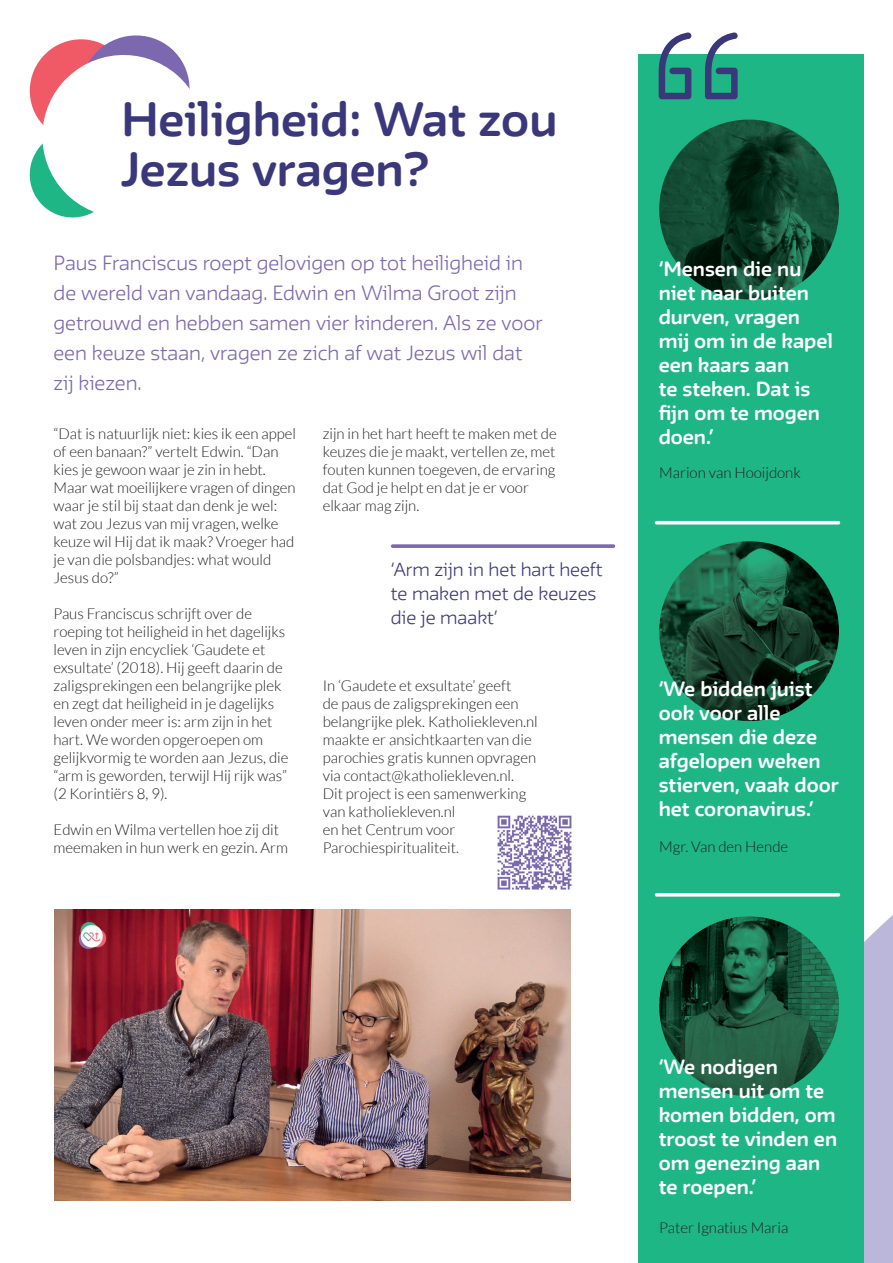
<style>
.page{position:relative;width:893px;height:1263px;background:#fff}
.page>*{position:absolute;margin:0;border:0;box-sizing:border-box;transform-origin:0 0}
.t1{font:700 42px/50.4px "Irma Text Round Std";color:#3b377b}
.t2{font:700 18px/24px "Irma Text Round Std";color:#fff}
.t3{font:300 18px/30px "Irma Text Round Std";color:#7b68ae}
.t4{font:300 16.5px/24px "Irma Text Round Std";color:#3b377b}
.t5{font:300 15px/18px "Lato";color:#231f20}
</style>
<div class="page">
<svg style="left:863px;top:696px;width:30px;height:567px;fill:#bbb7da"></svg>
<div style="left:638px;top:54px;width:225px;height:1209px;background:#1eb684"></div>
<svg style="left:29px;top:35px;width:161px;height:183px"></svg>
<svg style="left:659px;top:32px;width:32px;height:67px"></svg>
<svg style="left:705px;top:33px;width:33px;height:66px"></svg>
<img style="left:659px;top:219px;width:180px;height:80px">
<svg style="left:659px;top:120px;width:180px;height:80px"></svg>
<img style="left:659px;top:120px;width:180px;height:179px;border-radius:90px">
<hr style="left:656px;top:521px;width:182px;height:3px;background:#fff">
<img style="left:659px;top:541px;width:135px;height:180px">
<img style="left:794px;top:553px;width:45px;height:156px">
<svg style="left:656px;top:893px;width:182px;height:4px"></svg>
<img style="left:659px;top:916px;width:180px;height:180px">
<img style="left:54px;top:910px;width:517px;height:290px">
<svg style="left:393px;top:544px;width:220px;height:4px"></svg>
<img style="left:497px;top:815px;width:75px;height:75px">
<h1 class="t1" style="left:121px;top:93px;width:438px">Heiligheid: Wat zou<br>Jezus vragen?</h1>
<p class="t3" style="left:54px;top:247px;width:491px">Paus Franciscus roept gelovigen op tot heiligheid in de wereld van vandaag. Edwin en Wilma Groot zijn getrouwd en hebben samen vier kinderen. Als ze voor een keuze staan, vragen ze zich af wat Jezus wil dat zij kiezen.</p>
<p class="t5" style="left:54px;top:424px;width:244px">“Dat is natuurlijk niet: kies ik een appel of een banaan?” vertelt Edwin. “Dan kies je gewoon waar je zin in hebt.<br>Maar wat moeilijkere vragen of dingen waar je stil bij staat dan denk je wel: wat zou Jezus van mij vragen, welke keuze wil Hij dat ik maak? Vroeger had je van die polsbandjes: what would Jesus do?”</p>
<p class="t5" style="left:54px;top:604px;width:237px">Paus Franciscus schrijft over de roeping tot heiligheid in het dagelijks leven in zijn encycliek ‘Gaudete et exsultate’ (2018). Hij geeft daarin de zaligsprekingen een belangrijke plek en zegt dat heiligheid in je dagelijks leven onder meer is: arm zijn in het hart. We worden opgeroepen om gelijkvormig te worden aan Jezus, die “arm is geworden, terwijl Hij rijk was” (2 Korintiërs 8, 9).</p>
<p class="t5" style="left:54px;top:820px;width:236px">Edwin en Wilma vertellen hoe zij dit meemaken in hun werk en gezin. Arm</p>
<p class="t5" style="left:323px;top:424px;width:236px">zijn in het hart heeft te maken met de keuzes die je maakt, vertellen ze, met fouten kunnen toegeven, de ervaring dat God je helpt en dat je er voor elkaar mag zijn.</p>
<p class="t4" style="left:391px;top:557px;width:213px">‘Arm zijn in het hart heeft te maken met de keuzes die je maakt’</p>
<p class="t5" style="left:323px;top:676px;width:217px">In ‘Gaudete et exsultate’ geeft<br>de paus de zaligsprekingen een belangrijke plek. Katholiekleven.nl maakte er ansichtkaarten van die parochies gratis kunnen opvragen via contact@katholiekleven.nl.<br>Dit project is een samenwerking van katholiekleven.nl<br>en het Centrum voor<br>Parochiespiritualiteit.</p>
<p class="t2" style="left:659px;top:257px;width:176px">‘Mensen die nu niet naar buiten durven, vragen mij om in de kapel een kaars aan<br>te steken. Dat is fijn om te mogen doen.’</p>
<p class="t5" style="left:659px;top:463px;width:143px">Marion van Hooijdonk</p>
<p class="t2" style="left:659px;top:677px;width:182px">‘We bidden juist ook voor alle mensen die deze afgelopen weken stierven, vaak door het coronavirus.’</p>
<p class="t5" style="left:659px;top:838px;width:131px">Mgr. Van den Hende</p>
<p class="t2" style="left:659px;top:1055px;width:180px">‘We nodigen mensen uit om te komen bidden, om troost te vinden en om genezing aan te roepen.’</p>
<p class="t5" style="left:659px;top:1218px;width:131px">Pater Ignatius Maria</p>
</div>
